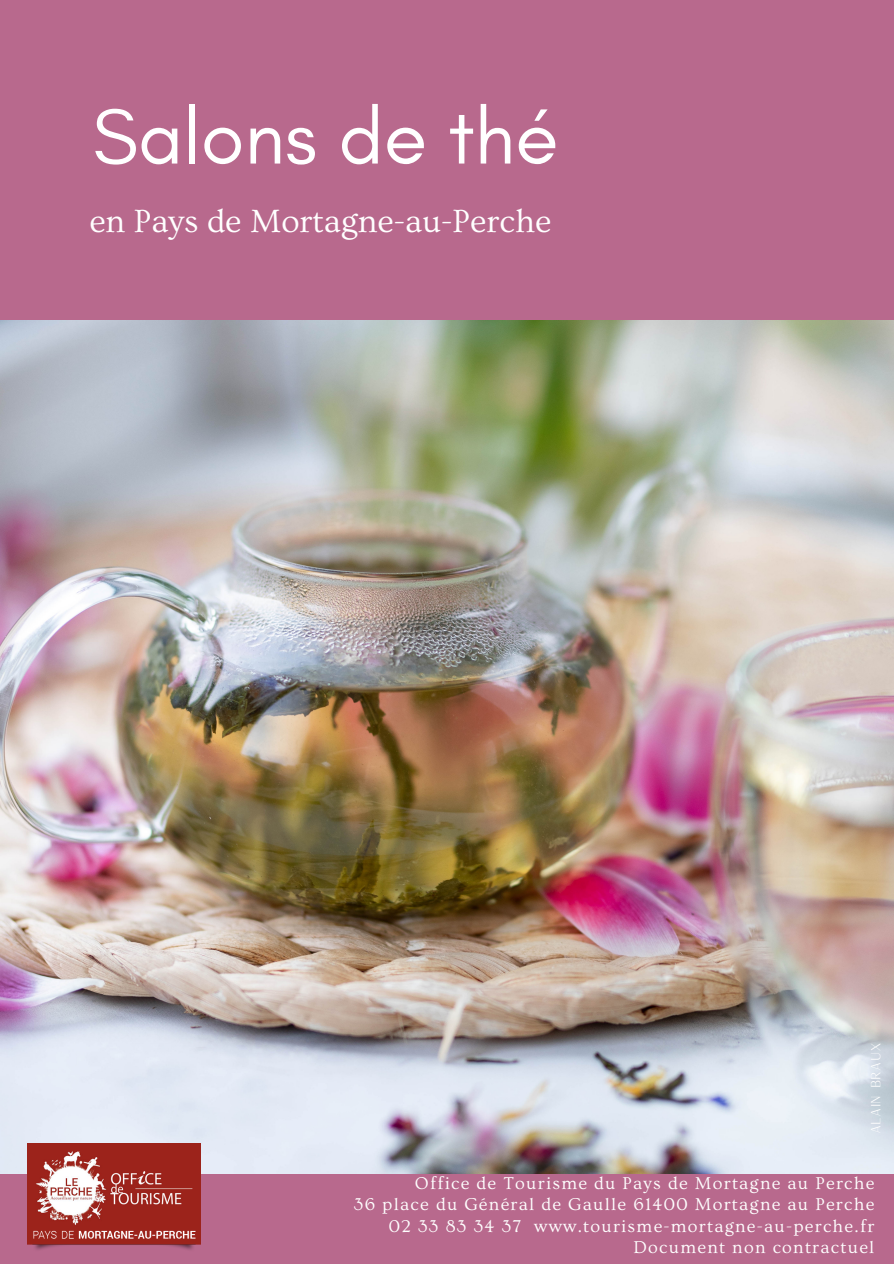
<style>
.page{position:relative;width:894px;height:1264px;background:#fff}
.page>*{position:absolute;margin:0;border:0;box-sizing:border-box;transform-origin:0 0}
.t1{font:79.5px "Glacial Indifference";color:#fff}
.t2{font:33.6px "Ovo";color:#fff}
.t3{font:18px/21.3px "Ovo";letter-spacing:.07em;color:#fff;text-align:right}
.t4{font:13.05px "Versailles";color:#fff}
</style>
<div class="page">
<div style="left:0;top:1174px;width:893px;height:89px;background:#b8698d"></div>
<div style="left:0;top:0;width:893px;height:321px;background:#b8698d"></div>
<img style="left:0;top:321px;width:893px;height:852px">
<img style="left:27px;top:1143px;width:174px;height:107px">
<p class="t1" style="left:92px;top:88px;width:468px">Salons de thé</p>
<p class="t2" style="left:89px;top:203px;width:463px">en Pays de Mortagne-au-Perche</p>
<p class="t4" style="left:867px;top:1133px;width:93px;rotate:-90deg">Alain braux</p>
<p class="t3" style="left:354px;top:1172px;width:522px">Office de Tourisme du Pays de Mortagne au Perche<br>36 place du Général de Gaulle 61400 Mortagne au Perche<br>02 33 83 34 37 www.tourisme-mortagne-au-perche.fr</p>
<h3 class="t3" style="left:633px;top:1236px;width:242px">Document non contractuel</h3>
</div>
